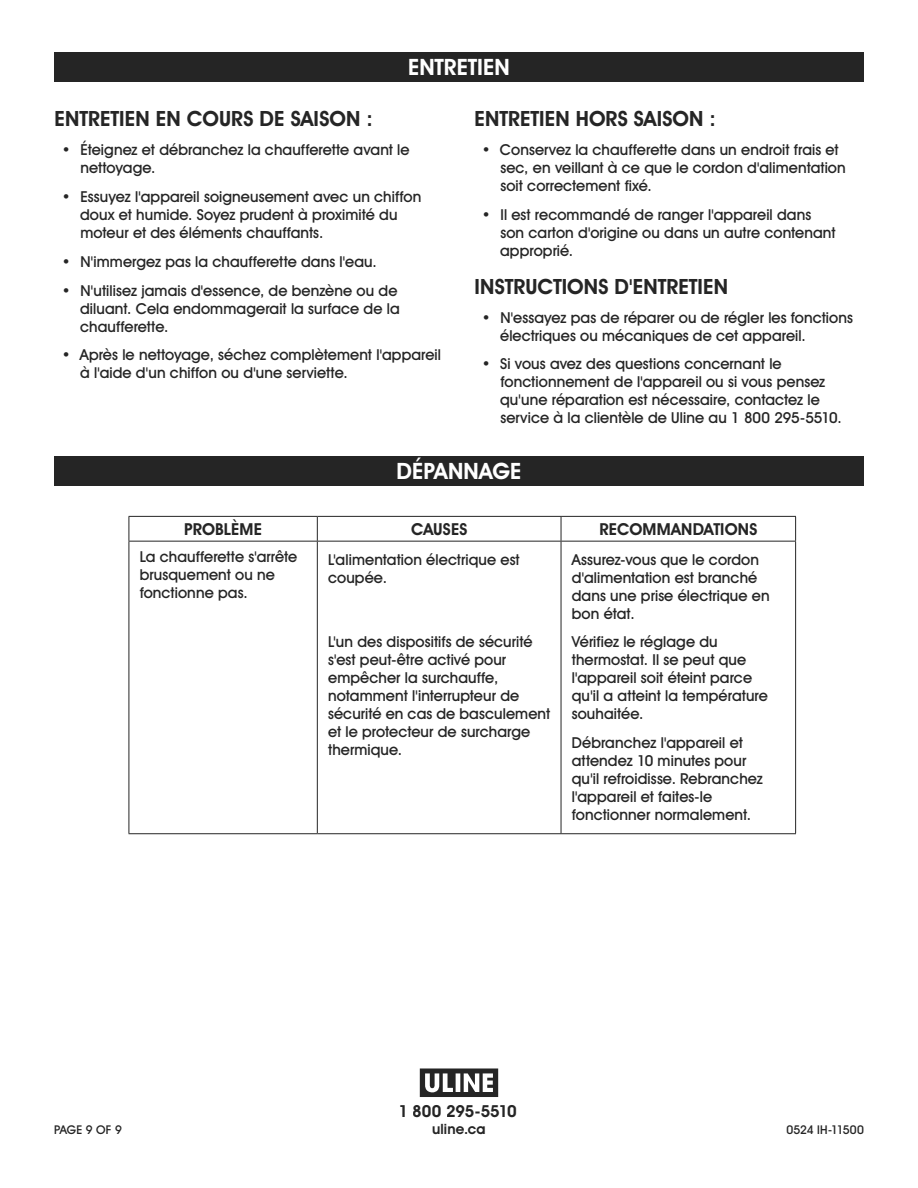
<style>
.page{position:relative;width:918px;height:1188px;background:#fff}
.page>*{position:absolute;margin:0;border:0;box-sizing:border-box;transform-origin:0 0}
.t1{font:700 22.5px "Uline Two Knine";letter-spacing:.005em;color:#fff}
.t2{font:700 21px "Uline Two Knine";letter-spacing:.005em;color:#252525}
.t3{font:700 16.5px "Uline Two Knine";letter-spacing:.005em;color:#252525}
.t4{font:700 16.5px "Uline Two Knine";letter-spacing:-.015em;color:#252525}
.t5{font:15px/18px "Uline Two Knine";letter-spacing:.005em;color:#252525}
.t6{font:700 14.25px "Uline Two Knine";letter-spacing:.01em;color:#252525}
.t7{font:12px "Uline Two Knine";color:#252525}
</style>
<div class="page">
<div style="left:54px;top:456px;width:810px;height:30px;background:#252525"></div>
<svg style="left:317px;top:517px;width:1px;height:24px"></svg>
<svg style="left:561px;top:517px;width:1px;height:24px"></svg>
<hr style="left:317px;top:542px;width:1px;height:291px;background:#252525">
<hr style="left:561px;top:542px;width:1px;height:291px;background:#252525">
<hr style="left:129px;top:516px;width:188px;height:1px;background:#252525">
<svg style="left:129px;top:517px;width:1px;height:24px"></svg>
<hr style="left:317px;top:516px;width:244px;height:1px;background:#252525">
<hr style="left:561px;top:516px;width:235px;height:1px;background:#252525">
<svg style="left:795px;top:517px;width:1px;height:24px"></svg>
<hr style="left:129px;top:541px;width:188px;height:1px;background:#252525">
<hr style="left:129px;top:542px;width:1px;height:291px;background:#252525">
<hr style="left:795px;top:542px;width:1px;height:291px;background:#252525">
<hr style="left:129px;top:833px;width:188px;height:1px;background:#252525">
<hr style="left:317px;top:833px;width:244px;height:1px;background:#252525">
<hr style="left:561px;top:833px;width:235px;height:1px;background:#252525">
<hr style="left:317px;top:541px;width:244px;height:1px;background:#252525">
<hr style="left:561px;top:541px;width:235px;height:1px;background:#252525">
<div style="left:54px;top:52px;width:810px;height:30px;background:#252525"></div>
<svg style="left:420px;top:1068px;width:78px;height:29px"></svg>
<h1 class="t1" style="left:408px;top:54px;width:103px">ENTRETIEN</h1>
<h2 class="t2" style="left:55px;top:106px;width:320px">ENTRETIEN EN COURS DE SAISON :</h2>
<p class="t5" style="left:81px;top:141px;width:331px;text-indent:-19px">• Éteignez et débranchez la chaufferette avant le nettoyage.</p>
<p class="t5" style="left:80px;top:188px;width:343px;text-indent:-18px">• Essuyez l'appareil soigneusement avec un chiffon doux et humide. Soyez prudent à proximité du moteur et des éléments chauffants.</p>
<p class="t5" style="left:62px;top:252px;width:317px">• N'immergez pas la chaufferette dans l'eau.</p>
<p class="t5" style="left:80px;top:281px;width:321px;text-indent:-18px">• N'utilisez jamais d'essence, de benzène ou de diluant. Cela endommagerait la surface de la chaufferette.</p>
<p class="t5" style="left:80px;top:346px;width:363px;text-indent:-18px">• Après le nettoyage, séchez complètement l'appareil à l'aide d'un chiffon ou d'une serviette.</p>
<h2 class="t2" style="left:475px;top:106px;width:243px">ENTRETIEN HORS SAISON :</h2>
<p class="t5" style="left:500px;top:141px;width:347px;text-indent:-19px">• Conservez la chaufferette dans un endroit frais et sec, en veillant à ce que le cordon d'alimentation soit correctement fixé.</p>
<p class="t5" style="left:500px;top:206px;width:337px;text-indent:-18px">• Il est recommandé de ranger l'appareil dans son carton d'origine ou dans un autre contenant approprié.</p>
<h2 class="t2" style="left:475px;top:274px;width:255px">INSTRUCTIONS D'ENTRETIEN</h2>
<p class="t5" style="left:500px;top:308px;width:354px;text-indent:-18px">• N'essayez pas de réparer ou de régler les fonctions électriques ou mécaniques de cet appareil.</p>
<p class="t5" style="left:500px;top:355px;width:343px;text-indent:-18px">• Si vous avez des questions concernant le fonctionnement de l'appareil ou si vous pensez qu'une réparation est nécessaire, contactez le service à la clientèle de Uline au 1 800 295-5510.</p>
<h1 class="t1" style="left:397px;top:457px;width:126px">DÉPANNAGE</h1>
<p class="t3" style="left:184px;top:519px;width:79px">PROBLÈME</p>
<p class="t3" style="left:411px;top:519px;width:58px">CAUSES</p>
<p class="t3" style="left:599px;top:519px;width:159px">RECOMMANDATIONS</p>
<p class="t5" style="left:140px;top:548px;width:159px">La chaufferette s'arrête brusquement ou ne fonctionne pas.</p>
<p class="t5" style="left:328px;top:550px;width:193px">L'alimentation électrique est coupée.</p>
<p class="t5" style="left:328px;top:633px;width:224px">L'un des dispositifs de sécurité s'est peut-être activé pour empêcher la surchauffe, notamment l'interrupteur de sécurité en cas de basculement et le protecteur de surcharge thermique.</p>
<p class="t5" style="left:572px;top:550px;width:199px">Assurez-vous que le cordon d'alimentation est branché dans une prise électrique en bon état.</p>
<p class="t5" style="left:572px;top:633px;width:198px">Vérifiez le réglage du thermostat. Il se peut que l'appareil soit éteint parce qu'il a atteint la température souhaitée.</p>
<p class="t5" style="left:572px;top:734px;width:193px">Débranchez l'appareil et attendez 10 minutes pour qu'il refroidisse. Rebranchez l'appareil et faites-le fonctionner normalement.</p>
<p class="t4" style="left:398px;top:1102px;width:120px">1 800 295-5510</p>
<p class="t6" style="left:432px;top:1120px;width:55px">uline.ca</p>
<p class="t7" style="left:54px;top:1122px;width:69px">PAGE 9 OF 9</p>
<p class="t7" style="left:786px;top:1122px;width:79px">0524 IH-11500</p>
</div>
